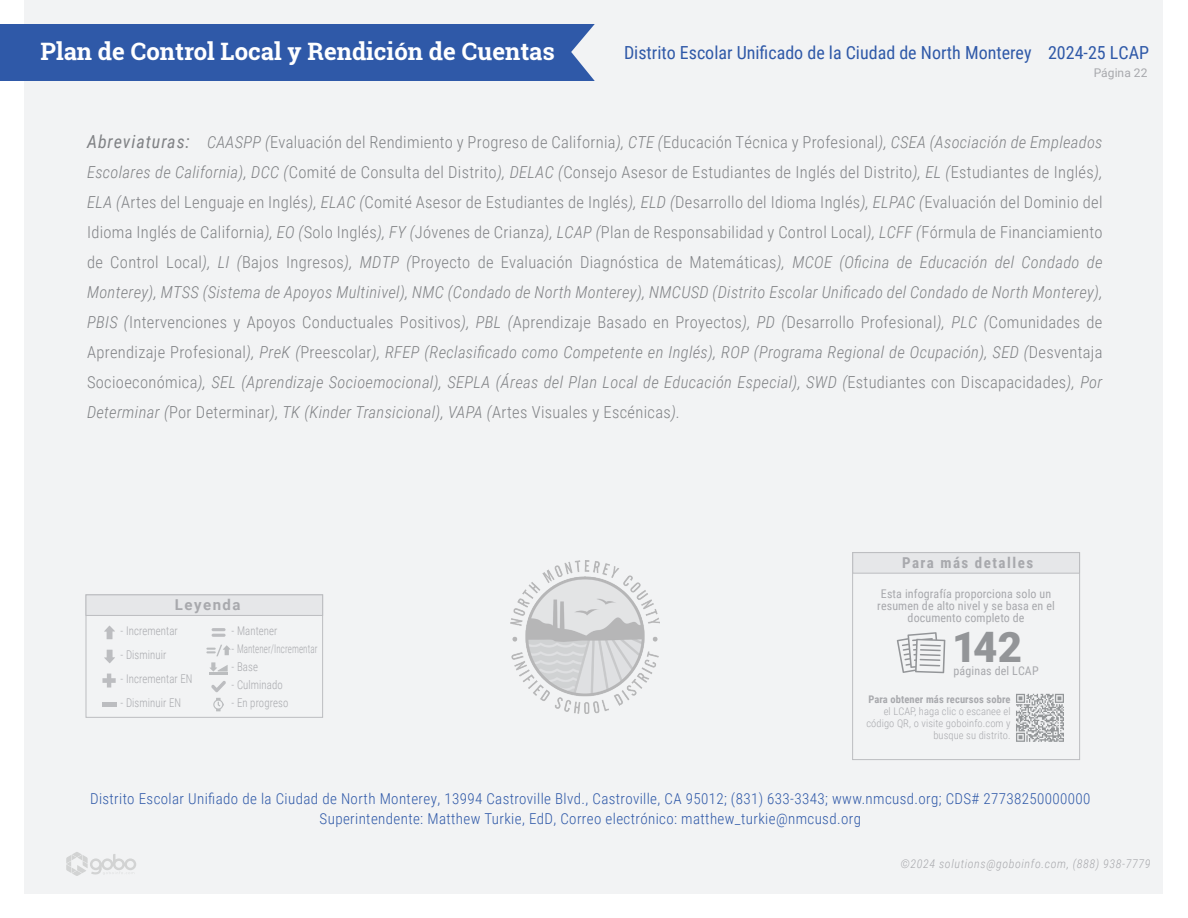
<style>
.page{position:relative;width:1188px;height:918px;background:#fff}
.page>*{position:absolute;margin:0;border:0;box-sizing:border-box;transform-origin:0 0}
.t1{font:900 42px "Roboto";color:#939598}
.t2{font:700 24px "Roboto Slab";color:#fff}
.t3{font:18px "Roboto Condensed";color:#2f59a8}
.t4{font:italic 18px "Roboto Condensed";letter-spacing:.05em;color:#808285}
.t5{font:300 16.5px/30px "Roboto Condensed";letter-spacing:.02em;color:#808285;text-align:justify}
.t6{font:300 15px/19.5px "Roboto Condensed";letter-spacing:.025em;color:#2f59a8;text-align:center}
.t7{font:700 15px "Roboto Condensed";letter-spacing:.1em;color:#a8a9ad}
.t8{font:700 15px "Roboto";letter-spacing:.1em;color:#a8a9ad}
.t9{font:300 12px "Roboto Condensed";letter-spacing:.01em;color:#a8a9ad;scale:.9 1}
.t10{font:12px/12px "Roboto Condensed";letter-spacing:.01em;color:#a8a9ad;text-align:center}
.t11{font:italic 300 12px "Roboto Condensed";letter-spacing:.05em;color:#a8a9ad}
.t12{font:12px "Roboto";letter-spacing:.005em;color:#a8a9ad}
.t13{font:300 10.5px/12px "Roboto Condensed";letter-spacing:.01em;color:#a8a9ad;text-align:right}
.s1{font-style:italic}
.s2{font-weight:700}
</style>
<div class="page">
<div style="left:25px;top:0;width:1138px;height:893px;background:#f2f3f4"></div>
<svg style="left:66px;top:852px;width:70px;height:24px"></svg>
<div style="left:0;top:24px;width:595px;height:57px;background:#2f59a8"></div>
<div style="left:86px;top:594px;width:237px;height:124px;border:1px solid #bcbdc0"></div>
<div style="left:86px;top:594px;width:237px;height:22px;background:#e6e7e9;border:1px solid #bcbdc0"></div>
<svg style="left:104px;top:625px;width:11px;height:14px"></svg>
<hr style="left:212px;top:634px;width:14px;height:3px;background:#bcbdc0;border-radius:2px">
<hr style="left:212px;top:628px;width:14px;height:3px;background:#bcbdc0;border-radius:2px">
<svg style="left:102px;top:674px;width:14px;height:14px"></svg>
<svg style="left:104px;top:650px;width:11px;height:13px"></svg>
<div style="left:102px;top:702px;width:14px;height:5px;background:#bcbdc0"></div>
<svg style="left:211px;top:681px;width:15px;height:11px"></svg>
<svg style="left:210px;top:663px;width:17px;height:11px"></svg>
<svg style="left:206px;top:645px;width:25px;height:11px"></svg>
<svg style="left:213px;top:698px;width:11px;height:13px"></svg>
<div style="left:852px;top:552px;width:228px;height:208px;border:1px solid #bcbdc0"></div>
<div style="left:852px;top:552px;width:228px;height:22px;background:#e6e7e9;border:1px solid #bcbdc0"></div>
<svg style="left:897px;top:632px;width:48px;height:41px"></svg>
<svg style="left:1016px;top:694px;width:48px;height:48px"></svg>
<img style="left:510px;top:560px;width:150px;height:153px">
<p class="t2" style="left:40px;top:35px;width:516px">Plan de Control Local y Rendición de Cuentas</p>
<p class="t3" style="left:624px;top:40px;width:526px">Distrito Escolar Unificado de la Ciudad de North Monterey 2024-25 LCAP</p>
<p class="t12" style="left:1094px;top:64px;width:55px">Página 2222</p>
<p class="t12" style="left:1102px;top:63px;width:29px">Page</p>
<p class="t4" style="left:87px;top:129px;width:104px">Abreviaturas:</p>
<p class="t5" style="left:87px;top:126px;width:1017px;text-indent:120px"><span class="s1">CAASPP (</span>Evaluación del Rendimiento y Progreso de California<span class="s1">), CTE (</span>Educación Técnica y Profesional<span class="s1">), CSEA (Asociación de Empleados Escolares de California), DCC (</span>Comité de Consulta del Distrito<span class="s1">), DELAC (</span>Consejo Asesor de Estudiantes de Inglés del Distrito<span class="s1">), EL (</span>Estudiantes de Inglés<span class="s1">), ELA (</span>Artes del Lenguaje en Inglés<span class="s1">), ELAC (</span>Comité Asesor de Estudiantes de Inglés<span class="s1">), ELD (</span>Desarrollo del Idioma Inglés<span class="s1">), ELPAC (</span>Evaluación del Dominio del Idioma Inglés de California<span class="s1">), EO (</span>Solo Inglés<span class="s1">), FY (</span>Jóvenes de Crianza<span class="s1">), LCAP (</span>Plan de Responsabilidad y Control Local<span class="s1">), LCFF (</span>Fórmula de Financiamiento de Control Local<span class="s1">), LI (</span>Bajos Ingresos<span class="s1">), MDTP (</span>Proyecto de Evaluación Diagnóstica de Matemáticas<span class="s1">), MCOE (Oficina de Educación del Condado de Monterey), MTSS (Sistema de Apoyos Multinivel), NMC (Condado de North Monterey), NMCUSD (Distrito Escolar Unificado del Condado de North Monterey), PBIS (</span>Intervenciones y Apoyos Conductuales Positivos<span class="s1">), PBL (</span>Aprendizaje Basado en Proyectos<span class="s1">), PD (</span>Desarrollo Profesional<span class="s1">), PLC (</span>Comunidades de Aprendizaje Profesional<span class="s1">), PreK (</span>Preescolar<span class="s1">), RFEP (Reclasificado como Competente en Inglés), ROP (Programa Regional de Ocupación), SED (</span>Desventaja Socioeconómica<span class="s1">), SEL (Aprendizaje Socioemocional), SEPLA (Áreas del Plan Local de Educación Especial), SWD (</span>Estudiantes con Discapacidades<span class="s1">), Por Determinar (</span>Por Determinar<span class="s1">), TK (Kinder Transicional), VAPA (</span>Artes Visuales y Escénicas<span class="s1">).</span></p>
<p class="t8" style="left:175px;top:594px;width:67px">Leyenda</p>
<p class="t9" style="left:121px;top:623px;width:65px">- Incrementar</p>
<p class="t9" style="left:121px;top:647px;width:53px">- Disminuir</p>
<p class="t9" style="left:121px;top:671px;width:82px">- Incrementar EN</p>
<p class="t9" style="left:121px;top:695px;width:69px">- Disminuir EN</p>
<p class="t9" style="left:232px;top:623px;width:53px">- Mantener</p>
<p class="t9" style="left:232px;top:641px;width:97px">- Mantener/Incrementar</p>
<p class="t9" style="left:232px;top:659px;width:31px">- Base</p>
<p class="t9" style="left:232px;top:677px;width:58px">- Culminado</p>
<p class="t9" style="left:232px;top:695px;width:65px">- En progreso</p>
<p class="t7" style="left:902px;top:552px;width:133px">Para más detalles</p>
<p class="t10" style="left:877px;top:587px;width:179px">Esta infografía proporciona solo un resumen de alto nivel y se basa en el documento completo de</p>
<p class="t1" style="left:952px;top:618px;width:72px">142</p>
<p class="t10" style="left:954px;top:664px;width:87px">páginas del LCAP</p>
<p class="t13" style="left:866px;top:693px;width:146px"><span class="s2">Para obtener más recursos sobre </span>el LCAP, haga clic o escanee el código QR, o visite goboinfo.com y busque su distrito.</p>
<p class="t6" style="left:90px;top:788px;width:1002px">Distrito Escolar Unifiado de la Ciudad de North Monterey, 13994 Castroville Blvd., Castroville, CA 95012; (831) 633-3343; www.nmcusd.org; CDS# 27738250000000<br>Superintendente: Matthew Turkie, EdD, Correo electrónico: matthew_turkie@nmcusd.org</p>
<p class="t11" style="left:901px;top:855px;width:251px">©2024 solutions@goboinfo.com, (888) 938-7779</p>
</div>
